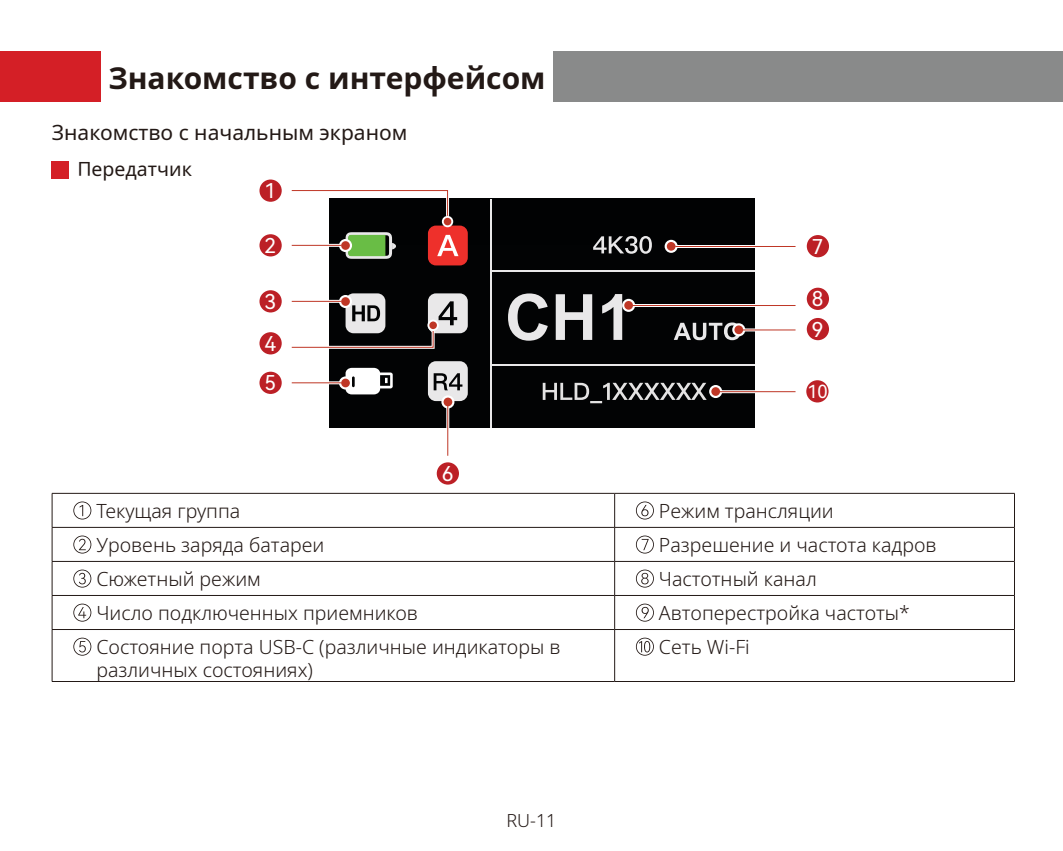
<style>
.page{position:relative;width:1063px;height:851px;background:#fff}
.page>*{position:absolute;margin:0;border:0;box-sizing:border-box;transform-origin:0 0}
.标题{font:700 30px "Noto Sans";color:#231916}
.正文_6_5pt{font:21px "Noto Sans";color:#231916}
.t1{font:20.4px/30.3px "Harmony OS Sans SC";color:#fff}
.正文_6_5pt-2{font:300 19.5px/23.4px "Noto Sans";color:#231916}
.正文_6_5pt-3{font:19.5px "Noto Sans";color:#231916}
.t2{font:300 18px "Noto Sans";color:#231916}
.t3{font:18px "Harmony OS Sans SC";color:#fff}
</style>
<div class="page">
<div style="left:0;top:51px;width:102px;height:51px;background:#d41f26"></div>
<div style="left:103px;top:51px;width:960px;height:51px;background:#898a8a"></div>
<div style="left:330px;top:199px;width:425px;height:228px;background:#020304"></div>
<svg style="left:593px;top:236px;width:59px;height:18px"></svg>
<svg style="left:674px;top:322px;width:67px;height:18px"></svg>
<svg style="left:543px;top:383px;width:164px;height:20px"></svg>
<svg style="left:346px;top:368px;width:47px;height:26px"></svg>
<svg style="left:346px;top:232px;width:50px;height:27px"></svg>
<svg style="left:428px;top:361px;width:40px;height:40px;background:#bdbcbd"></svg>
<svg style="left:508px;top:293px;width:40px;height:47px"></svg>
<svg style="left:556px;top:294px;width:36px;height:46px"></svg>
<svg style="left:602px;top:294px;width:20px;height:46px"></svg>
<hr style="left:490px;top:199px;width:2px;height:228px;background:#e9e8e9">
<hr style="left:490px;top:271px;width:265px;height:1px;background:#e9e8e9">
<hr style="left:490px;top:364px;width:265px;height:1px;background:#e9e8e9">
<svg style="left:428px;top:225px;width:40px;height:40px;background:#e44440"></svg>
<svg style="left:339px;top:239px;width:13px;height:13px"></svg>
<hr style="left:292px;top:244px;width:49px;height:3px;background:#fff">
<hr style="left:292px;top:245px;width:49px;height:1px;background:#bf3726">
<div style="left:341px;top:241px;width:9px;height:9px;background:#bf3726;border-radius:50%"></div>
<svg style="left:291px;top:293px;width:177px;height:57px"></svg>
<svg style="left:427px;top:319px;width:12px;height:12px"></svg>
<div style="left:429px;top:321px;width:8px;height:8px;background:#bf3726;border-radius:50%"></div>
<svg style="left:291px;top:190px;width:160px;height:29px"></svg>
<svg style="left:442px;top:216px;width:11px;height:11px"></svg>
<div style="left:444px;top:218px;width:7px;height:7px;background:#bf3726;border-radius:50%"></div>
<div style="left:259px;top:179px;width:23px;height:23px;background:#bc2026;border-radius:50%"></div>
<div style="left:259px;top:234px;width:23px;height:22px;background:#bc2026;border-radius:50%"></div>
<div style="left:339px;top:295px;width:13px;height:13px;background:#fff;border-radius:50%"></div>
<hr style="left:292px;top:300px;width:49px;height:3px;background:#fff">
<hr style="left:292px;top:301px;width:49px;height:1px;background:#bf3726">
<div style="left:341px;top:297px;width:9px;height:9px;background:#bf3726;border-radius:50%"></div>
<div style="left:259px;top:290px;width:23px;height:22px;background:#bc2026;border-radius:50%"></div>
<svg style="left:339px;top:376px;width:13px;height:13px"></svg>
<hr style="left:292px;top:381px;width:49px;height:3px;background:#fff">
<hr style="left:292px;top:382px;width:49px;height:1px;background:#bf3726">
<svg style="left:341px;top:378px;width:9px;height:9px"></svg>
<div style="left:259px;top:371px;width:23px;height:23px;background:#bc2026;border-radius:50%"></div>
<svg style="left:709px;top:385px;width:13px;height:13px"></svg>
<hr style="left:720px;top:390px;width:76px;height:3px;background:#fff">
<hr style="left:720px;top:391px;width:76px;height:1px;background:#bf3726">
<div style="left:711px;top:387px;width:9px;height:9px;background:#bf3726;border-radius:50%"></div>
<div style="left:806px;top:380px;width:23px;height:22px;background:#bc2026;border-radius:50%"></div>
<svg style="left:665px;top:240px;width:13px;height:13px"></svg>
<hr style="left:675px;top:245px;width:121px;height:3px;background:#fff">
<hr style="left:675px;top:246px;width:121px;height:1px;background:#bf3726">
<div style="left:667px;top:242px;width:9px;height:9px;background:#bf3726;border-radius:50%"></div>
<svg style="left:732px;top:323px;width:13px;height:13px"></svg>
<hr style="left:743px;top:328px;width:53px;height:3px;background:#fff">
<hr style="left:743px;top:329px;width:53px;height:1px;background:#bf3726">
<div style="left:734px;top:325px;width:9px;height:9px;background:#bf3726;border-radius:50%"></div>
<svg style="left:622px;top:299px;width:13px;height:13px"></svg>
<hr style="left:633px;top:304px;width:163px;height:3px;background:#fff">
<hr style="left:633px;top:305px;width:163px;height:1px;background:#bf3726">
<div style="left:624px;top:301px;width:9px;height:8px;background:#bf3726;border-radius:50%"></div>
<div style="left:807px;top:235px;width:22px;height:22px;background:#bc2026;border-radius:50%"></div>
<div style="left:807px;top:287px;width:22px;height:23px;background:#bc2026;border-radius:50%"></div>
<div style="left:807px;top:318px;width:22px;height:22px;background:#bc2026;border-radius:50%"></div>
<div style="left:259px;top:332px;width:23px;height:22px;background:#bc2026;border-radius:50%"></div>
<svg style="left:441px;top:395px;width:13px;height:13px"></svg>
<hr style="left:446px;top:406px;width:3px;height:49px;background:#fff">
<hr style="left:447px;top:406px;width:1px;height:49px;background:#bf3726">
<div style="left:444px;top:397px;width:8px;height:9px;background:#bf3726;border-radius:50%"></div>
<div style="left:437px;top:462px;width:22px;height:22px;background:#bc2026;border-radius:50%"></div>
<hr style="left:52px;top:492px;width:563px;height:2px;background:#231916">
<hr style="left:52px;top:493px;width:1px;height:34px;background:#231916">
<hr style="left:615px;top:492px;width:400px;height:2px;background:#231916">
<hr style="left:614px;top:493px;width:1px;height:34px;background:#231916">
<hr style="left:1014px;top:493px;width:1px;height:34px;background:#231916">
<hr style="left:52px;top:527px;width:563px;height:1px;background:#231916">
<hr style="left:52px;top:527px;width:1px;height:34px;background:#231916">
<hr style="left:615px;top:527px;width:400px;height:1px;background:#231916">
<hr style="left:614px;top:527px;width:1px;height:34px;background:#231916">
<hr style="left:1014px;top:527px;width:1px;height:34px;background:#231916">
<hr style="left:52px;top:561px;width:563px;height:1px;background:#231916">
<hr style="left:52px;top:561px;width:1px;height:34px;background:#231916">
<hr style="left:615px;top:561px;width:400px;height:1px;background:#231916">
<hr style="left:614px;top:561px;width:1px;height:34px;background:#231916">
<hr style="left:1014px;top:561px;width:1px;height:34px;background:#231916">
<hr style="left:52px;top:595px;width:563px;height:1px;background:#231916">
<hr style="left:52px;top:595px;width:1px;height:34px;background:#231916">
<hr style="left:615px;top:595px;width:400px;height:1px;background:#231916">
<hr style="left:614px;top:595px;width:1px;height:34px;background:#231916">
<hr style="left:1014px;top:595px;width:1px;height:34px;background:#231916">
<hr style="left:52px;top:629px;width:563px;height:1px;background:#231916">
<hr style="left:52px;top:629px;width:1px;height:52px;background:#231916">
<hr style="left:615px;top:629px;width:400px;height:1px;background:#231916">
<hr style="left:614px;top:629px;width:1px;height:52px;background:#231916">
<hr style="left:1014px;top:629px;width:1px;height:52px;background:#231916">
<hr style="left:52px;top:681px;width:563px;height:1px;background:#231916">
<hr style="left:615px;top:681px;width:400px;height:1px;background:#231916">
<svg style="left:73px;top:501px;width:18px;height:18px"></svg>
<svg style="left:636px;top:501px;width:18px;height:18px"></svg>
<svg style="left:73px;top:535px;width:18px;height:18px"></svg>
<svg style="left:636px;top:535px;width:18px;height:18px"></svg>
<svg style="left:73px;top:569px;width:18px;height:18px"></svg>
<svg style="left:636px;top:569px;width:18px;height:18px"></svg>
<svg style="left:73px;top:603px;width:18px;height:18px"></svg>
<svg style="left:636px;top:603px;width:18px;height:18px"></svg>
<svg style="left:73px;top:637px;width:18px;height:18px"></svg>
<svg style="left:636px;top:637px;width:18px;height:18px"></svg>
<div style="left:101px;top:42px;width:452px;height:69px;background:#fff"></div>
<div style="left:52px;top:162px;width:17px;height:17px;background:#d41f26"></div>
<p class="标题" style="left:108px;top:57px;width:439px">Знакомство с интерфейсом</p>
<p class="正文_6_5pt" style="left:52px;top:117px;width:357px">Знакомство с начальным экраном</p>
<p class="正文_6_5pt-3" style="left:77px;top:155px;width:116px">Передатчик</p>
<p class="t1" style="left:265px;top:175px;width:13px">1</p>
<p class="t1" style="left:265px;top:229px;width:13px">2</p>
<p class="t1" style="left:265px;top:285px;width:13px">3</p>
<p class="t1" style="left:265px;top:327px;width:13px">4</p>
<p class="t1" style="left:265px;top:367px;width:13px">5</p>
<p class="t1" style="left:442px;top:457px;width:13px">6</p>
<p class="t1" style="left:812px;top:230px;width:13px">7</p>
<p class="t1" style="left:812px;top:283px;width:13px">8<br>9</p>
<p class="t3" style="left:807px;top:379px;width:22px">10</p>
<p class="正文_6_5pt-2" style="left:96px;top:499px;width:145px">Текущая группа</p>
<p class="正文_6_5pt-2" style="left:659px;top:499px;width:176px">Режим трансляции</p>
<p class="正文_6_5pt-2" style="left:96px;top:533px;width:230px">Уровень заряда батареи</p>
<p class="正文_6_5pt-2" style="left:659px;top:533px;width:279px">Разрешение и частота кадров</p>
<p class="正文_6_5pt-2" style="left:96px;top:567px;width:166px">Сюжетный режим</p>
<p class="正文_6_5pt-2" style="left:659px;top:567px;width:159px">Частотный канал</p>
<p class="正文_6_5pt-2" style="left:96px;top:601px;width:323px">Число подключенных приемников</p>
<p class="正文_6_5pt-2" style="left:659px;top:601px;width:252px">Автоперестройка частоты*</p>
<p class="正文_6_5pt-2" style="left:96px;top:635px;width:466px">Состояние порта USB-C (различные индикаторы в различных состояниях)</p>
<p class="正文_6_5pt-2" style="left:659px;top:635px;width:92px">Сеть Wi-Fi</p>
<p class="t2" style="left:506px;top:807px;width:52px">RU-11</p>
</div>
